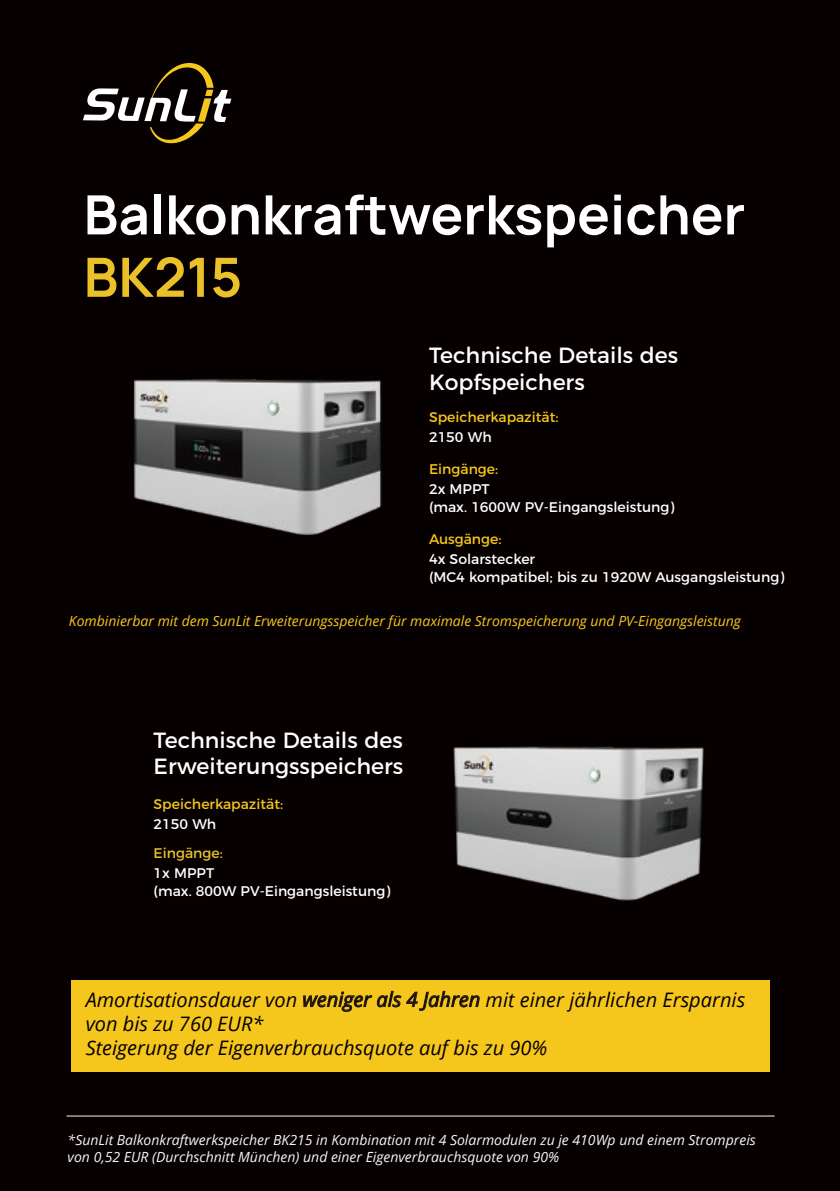
<style>
.page{position:relative;width:840px;height:1191px;background:#fff}
.page>*{position:absolute;margin:0;border:0;box-sizing:border-box;transform-origin:0 0}
.t1{font:700 52px "Manrope 3";color:#fff}
.t2{font:700 52px "Manrope 3";color:#ebc129}
.t3{font:22px/26.4px "Montserrat";color:#fff}
.t4{font:italic 20px/24px "Open Sans";color:#060001}
.t5{font:italic 14px/16.8px "Open Sans";color:#f6f6f6}
.t6{font:14px/17.8px "Montserrat";color:#fff}
.t7{font:italic 14px "Open Sans";color:#f5c71d}
.t8{font:14px "Montserrat";color:#f5c71d}
.t9{font:14px "Montserrat";color:#eac129}
</style>
<div class="page">
<div style="left:0;top:0;width:839px;height:1191px;background:#060001"></div>
<svg style="left:83px;top:63px;width:148px;height:80px"></svg>
<img style="left:133px;top:379px;width:249px;height:156px">
<div style="left:71px;top:980px;width:698px;height:91px;background:#f5c71d"></div>
<svg style="left:303px;top:991px;width:176px;height:20px"></svg>
<hr style="left:66px;top:1115px;width:708px;height:1px;background:#f6f6f6">
<img style="left:453px;top:746px;width:251px;height:155px">
<h1 class="t1" style="left:84px;top:180px;width:662px">Balkonkraftwerkspeicher</h1>
<h1 class="t2" style="left:84px;top:243px;width:160px">BK215</h1>
<h2 class="t3" style="left:429px;top:341px;width:250px">Technische Details des<br>Kopfspeichers</h2>
<p class="t8" style="left:429px;top:406px;width:131px">Speicherkapazität:</p>
<p class="t6" style="left:429px;top:427px;width:64px">2150 Wh</p>
<p class="t8" style="left:429px;top:458px;width:71px">Eingänge:</p>
<p class="t6" style="left:429px;top:479px;width:247px">2x MPPT<br>(max. 1600W PV-Eingangsleistung)</p>
<p class="t8" style="left:429px;top:528px;width:74px">Ausgänge:</p>
<p class="t6" style="left:429px;top:549px;width:356px">4x Solarstecker<br>(MC4 kompatibel; bis zu 1920W Ausgangsleistung)</p>
<p class="t7" style="left:69px;top:611px;width:673px">Kombinierbar mit dem SunLit Erweiterungsspeicher für maximale Stromspeicherung und PV-Eingangsleistung</p>
<h2 class="t3" style="left:153px;top:725px;width:251px">Technische Details des<br>Erweiterungsspeichers</h2>
<p class="t8" style="left:153px;top:793px;width:131px">Speicherkapazität:</p>
<p class="t6" style="left:153px;top:814px;width:64px">2150 Wh</p>
<p class="t9" style="left:153px;top:842px;width:71px">Eingänge:</p>
<p class="t6" style="left:153px;top:863px;width:238px">1x MPPT<br>(max. 800W PV-Eingangsleistung)</p>
<h3 class="t4" style="left:86px;top:986px;width:660px">Amortisationsdauer von weniger als 4 Jahren mit einer jährlichen Ersparnis von bis zu 760 EUR*<br>Steigerung der Eigenverbrauchsquote auf bis zu 90%</h3>
<p class="t5" style="left:68px;top:1131px;width:689px">*SunLit Balkonkraftwerkspeicher BK215 in Kombination mit 4 Solarmodulen zu je 410Wp und einem Strompreis von 0,52 EUR (Durchschnitt München) und einer Eigenverbrauchsquote von 90%</p>
</div>
